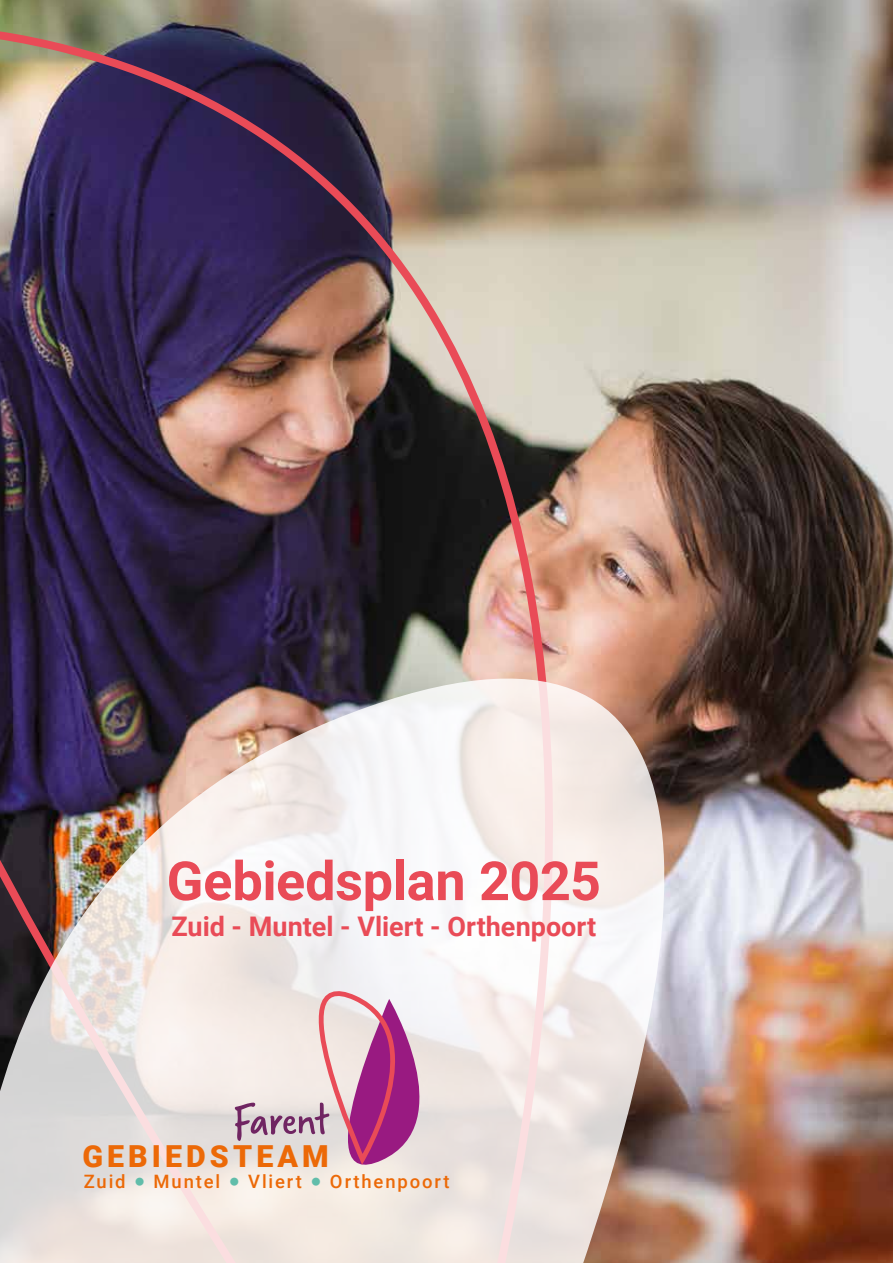
<style>
.page{position:relative;width:893px;height:1263px;background:#fff}
.page>*{position:absolute;margin:0;border:0;box-sizing:border-box;transform-origin:0 0}
.t1{font:700 54px "Roboto";letter-spacing:-.005em;color:#e94b57}
.t2{font:900 30.3px "Roboto";letter-spacing:.135em;color:#ec6907}
.t3{font:700 27px "Roboto";color:#e94b57}
.t4{font:500 18.45px "Roboto";letter-spacing:.1em;color:#ec6907}
.s1{font-family:"Helvetica Neue";font-weight:700;font-size:18.75px;color:#61bdaa}
</style>
<div class="page">
<img style="left:0;top:0;width:878px;height:547px">
<img style="left:0;top:547px;width:893px;height:716px">
<svg style="left:235px;top:955px;width:227px;height:242px;background:#e2c6d2"></svg>
<h1 class="t1" style="left:167px;top:843px;width:436px">Gebiedsplan 2025</h1>
<h3 class="t3" style="left:171px;top:907px;width:426px">Zuid - Muntel - Vliert - Orthenpoort</h3>
<h2 class="t2" style="left:82px;top:1135px;width:248px">GEBIEDSTEAM</h2>
<p class="t4" style="left:84px;top:1168px;width:367px">Zuid <span class="s1">●</span> Muntel <span class="s1">●</span> Vliert <span class="s1">●</span> Orthenpoort</p>
</div>
